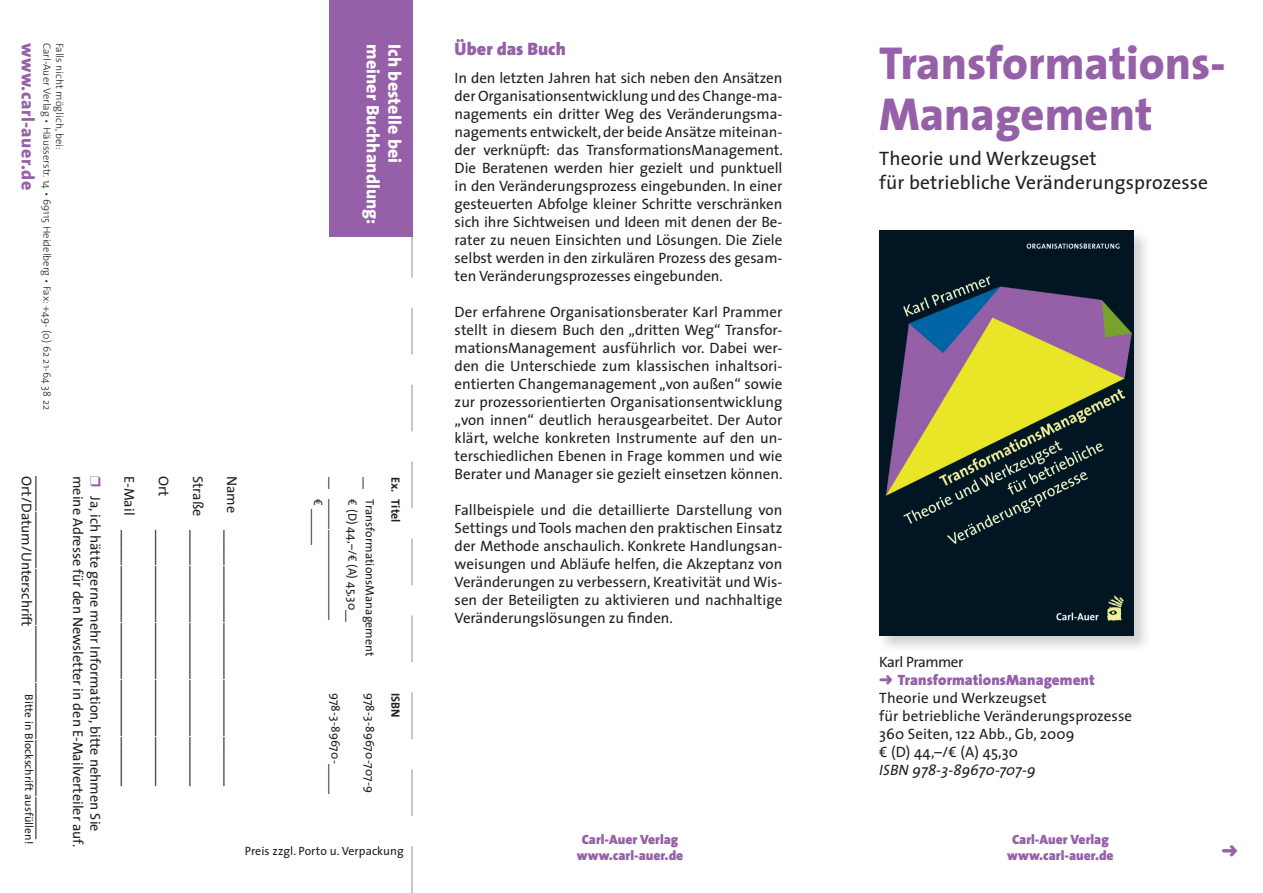
<style>
.page{position:relative;width:1263px;height:893px;background:#fff}
.page>*{position:absolute;margin:0;border:0;box-sizing:border-box;transform-origin:0 0}
.t1{font:800 46.5px/51px "The Sans";color:#9660a8}
.t2{font:19.5px/23.4px "The Sans";letter-spacing:.005em;color:#231f20}
.t3{font:800 18px "The Sans";letter-spacing:.005em;color:#fff}
.t4{font:800 18px "The Sans";letter-spacing:.025em;color:#9660a8}
.t5{font:900 18px "The Sans";color:#9660a8}
.t6{font:15px/18px "The Sans";color:#231f20;text-align:justify}
.t7{font:italic 15px "The Sans";letter-spacing:.005em;color:#231f20}
.t8{font:14.25px "The Sans";color:#231f20}
.t9{font:900 13.5px/16.2px "The Sans";color:#9660a8;text-align:center}
.t10{font:12px/17.2px "The Sans";letter-spacing:.005em;color:#231f20;text-align:right}
.t11{font:700 12px "The Sans";letter-spacing:.005em;color:#231f20}
.t12{font:11.25px "The Sans";letter-spacing:.01em;color:#231f20}
.t13{font:300 10.5px "The Sans";letter-spacing:.005em;color:#231f20}
.s1{color:#9660a8}
.s2{font-weight:900;color:#9660a8}
</style>
<div class="page">
<img style="left:879px;top:230px;width:267px;height:418px">
<img style="left:879px;top:231px;width:254px;height:404px">
<svg style="left:411px;top:237px;width:1px;height:656px"></svg>
<div style="left:329px;top:0;width:83px;height:237px;background:#9660a8"></div>
<p class="t4" style="left:43px;top:43px;width:149px;rotate:90deg">www.carl-auer.de</p>
<p class="t13" style="left:56px;top:43px;width:369px;rotate:90deg">Carl-Auer Verlag • Häusserstr. 14 • 69115 Heidelberg • Fax: +49- (0) 62 21-64 38 22</p>
<p class="t13" style="left:68px;top:43px;width:108px;rotate:90deg">Falls nicht möglich, bei:</p>
<p class="t3" style="left:388px;top:44px;width:182px;rotate:90deg">meiner Buchhandlung:</p>
<p class="t3" style="left:410px;top:44px;width:121px;rotate:90deg">Ich bestelle bei</p>
<p class="t8" style="left:39px;top:476px;width:152px;rotate:90deg">Ort/Datum/Unterschrift</p>
<p class="t8" style="left:56px;top:476px;width:365px;rotate:90deg">___________________________________________________</p>
<p class="t8" style="left:90px;top:476px;width:372px;rotate:90deg">meine Adresse für den Newsletter in den E-Mailverteiler auf.</p>
<p class="t8" style="left:107px;top:496px;width:337px;rotate:90deg">Ja, ich hätte gerne mehr Information, bitte nehmen Sie</p>
<p class="t12" style="left:38px;top:694px;width:152px;rotate:90deg">Bitte in Blockschrift ausfüllen!</p>
<p class="t8" style="left:141px;top:476px;width:312px;rotate:90deg">E-Mail ____________________________________</p>
<p class="t8" style="left:175px;top:476px;width:22px;rotate:90deg">Ort</p>
<p class="t8" style="left:175px;top:530px;width:258px;rotate:90deg">____________________________________</p>
<p class="t8" style="left:210px;top:476px;width:312px;rotate:90deg">Straße ____________________________________</p>
<p class="t8" style="left:244px;top:476px;width:312px;rotate:90deg">Name ____________________________________</p>
<p class="t10" style="left:362px;top:477px;width:147px;rotate:90deg">€ (D) 44,–/€ (A) 45,30__<br>__ ____________________</p>
<p class="t10" style="left:379px;top:477px;width:181px;rotate:90deg">__ TransformationsManagement</p>
<p class="t11" style="left:406px;top:477px;width:47px;rotate:90deg">Ex. Titel</p>
<p class="t11" style="left:406px;top:693px;width:26px;rotate:90deg">ISBN</p>
<p class="t10" style="left:327px;top:499px;width:47px;rotate:90deg">€ ______</p>
<p class="t10" style="left:344px;top:693px;width:103px;rotate:90deg">978-3-89670-_____</p>
<p class="t10" style="left:379px;top:693px;width:102px;rotate:90deg">978-3-89670-707-9</p>
<p class="t10" style="left:245px;top:842px;width:161px">Preis zzgl. Porto u. Verpackung</p>
<p class="t5" style="left:455px;top:34px;width:113px">Über das Buch</p>
<p class="t6" style="left:455px;top:69px;width:330px">In den letzten Jahren hat sich neben den Ansätzen der Organisationsentwicklung und des Change-ma&shy;nagements ein dritter Weg des Veränderungsma&shy;nagements entwickelt, der beide Ansätze miteinan&shy;der verknüpft: das TransformationsManagement.<br>Die Beratenen werden hier gezielt und punktuell in den Veränderungsprozess eingebunden. In einer gesteuerten Abfolge kleiner Schritte verschränken sich ihre Sichtweisen und Ideen mit denen der Be&shy;rater zu neuen Einsichten und Lösungen. Die Ziele selbst werden in den zirkulären Prozess des gesam&shy;ten Veränderungsprozesses eingebunden.</p>
<p class="t6" style="left:455px;top:303px;width:329px">Der erfahrene Organisationsberater Karl Prammer stellt in diesem Buch den „dritten Weg“ Transfor&shy;mationsManagement ausführlich vor. Dabei wer&shy;den die Unterschiede zum klassischen inhaltsori&shy;entierten Changemanagement „von außen“ sowie zur prozessorientierten Organisationsentwicklung „von innen“ deutlich herausgearbeitet. Der Autor klärt, welche konkreten Instrumente auf den un&shy;terschiedlichen Ebenen in Frage kommen und wie Berater und Manager sie gezielt einsetzen können.</p>
<p class="t6" style="left:455px;top:501px;width:329px">Fallbeispiele und die detaillierte Darstellung von Settings und Tools machen den praktischen Einsatz der Methode anschaulich. Konkrete Handlungsan&shy;weisungen und Abläufe helfen, die Akzeptanz von Veränderungen zu verbessern, Kreativität und Wis&shy;sen der Beteiligten zu aktivieren und nachhaltige Veränderungslösungen zu finden.</p>
<h1 class="t1" style="left:879px;top:36px;width:348px">Transformations-<br>Management</h1>
<h2 class="t2" style="left:879px;top:146px;width:330px">Theorie und Werkzeugset<br>für betriebliche Veränderungsprozesse</h2>
<p class="t6" style="left:879px;top:652px;width:254px;text-align:left">Karl Prammer<br><span class="s1">➜</span> <span class="s2">TransformationsManagement<br></span>Theorie und Werkzeugset<br>für betriebliche Veränderungsprozesse<br>360 Seiten, 122 Abb., Gb, 2009<br>€ (D) 44,–/€ (A) 45,30</p>
<p class="t7" style="left:879px;top:757px;width:158px">ISBN 978-3-89670-707-9</p>
<p class="t9" style="left:577px;top:831px;width:108px">Carl-Auer Verlag www.carl-auer.de</p>
<p class="t9" style="left:1007px;top:831px;width:108px">Carl-Auer Verlag www.carl-auer.de</p>
</div>
